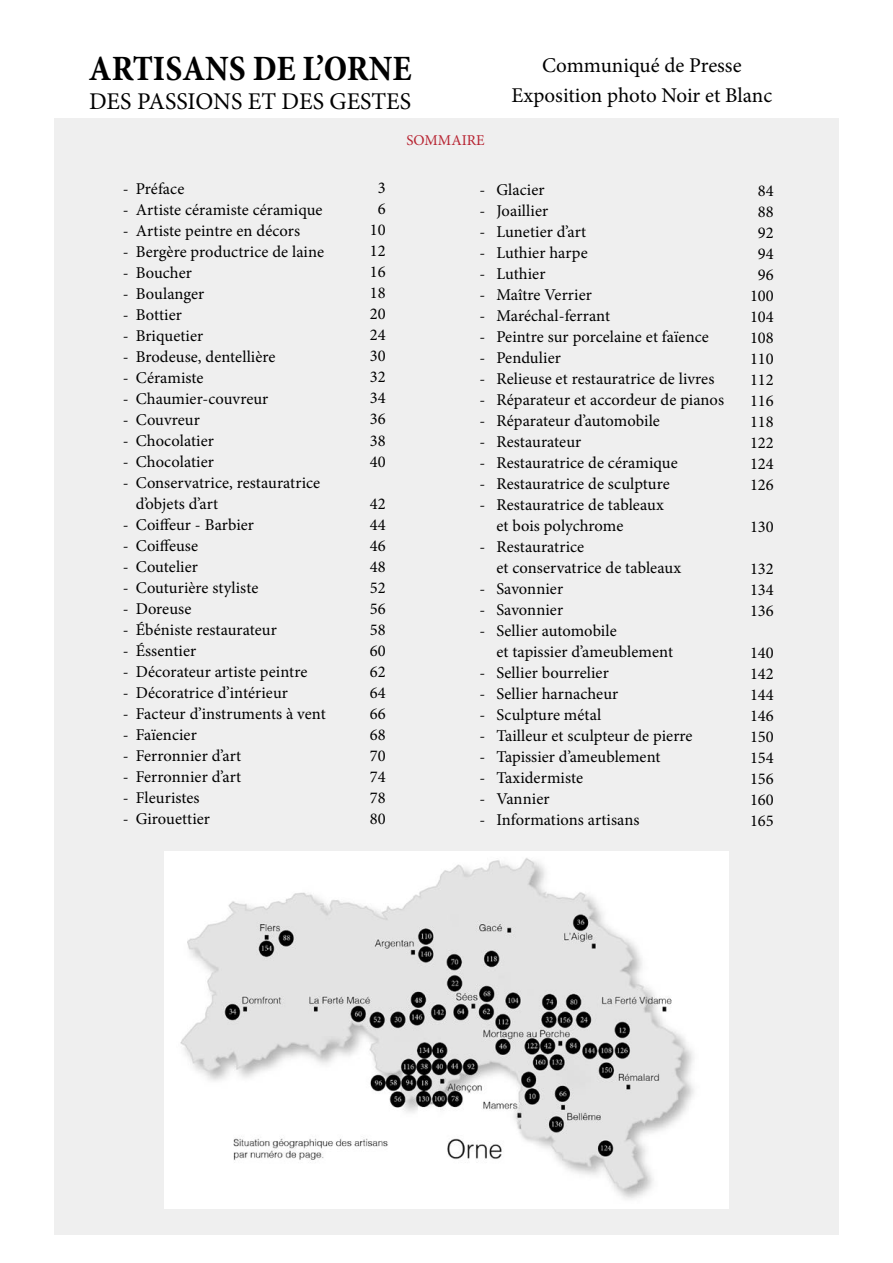
<style>
.page{position:relative;width:893px;height:1263px;background:#fff}
.page>*{position:absolute;margin:0;border:0;box-sizing:border-box;transform-origin:0 0}
.t1{font:700 condensed 36px "Minion Pro";color:#000}
.t2{font:24px "Minion Pro";letter-spacing:-.005em;color:#000}
.t3{font:21px/30px "Minion Pro";color:#000;text-align:center}
.t4{font:16.5px/21px "Minion Pro";letter-spacing:.005em;color:#000}
.t5{font:15px "Minion Pro";color:#b72331}
</style>
<div class="page">
<div style="left:54px;top:118px;width:785px;height:1116px;background:#efefef"></div>
<img style="left:165px;top:852px;width:563px;height:356px">
<h1 class="t1" style="left:89px;top:44px;width:324px">ARTISANS DE L’ORNE</h1>
<h2 class="t2" style="left:89px;top:85px;width:324px">DES PASSIONS ET DES GESTES</h2>
<p class="t5" style="left:406px;top:130px;width:80px">SOMMAIRE</p>
<p class="t4" style="left:123px;top:178px;width:63px">- Préface</p>
<p class="t4" style="left:123px;top:199px;width:201px">- Artiste céramiste céramique</p>
<p class="t4" style="left:123px;top:220px;width:179px">- Artiste peintre en décors</p>
<p class="t4" style="left:123px;top:241px;width:203px">- Bergère productrice de laine</p>
<p class="t4" style="left:123px;top:262px;width:71px">- Boucher</p>
<p class="t4" style="left:123px;top:283px;width:83px">- Boulanger</p>
<p class="t4" style="left:123px;top:304px;width:61px">- Bottier</p>
<p class="t4" style="left:123px;top:325px;width:82px">- Briquetier</p>
<p class="t4" style="left:123px;top:346px;width:154px">- Brodeuse, dentellière</p>
<p class="t4" style="left:123px;top:367px;width:82px">- Céramiste</p>
<p class="t4" style="left:123px;top:388px;width:147px">- Chaumier-couvreur</p>
<p class="t4" style="left:123px;top:409px;width:78px">- Couvreur</p>
<p class="t4" style="left:123px;top:430px;width:93px">- Chocolatier</p>
<p class="t4" style="left:123px;top:451px;width:93px">- Chocolatier</p>
<p class="t4" style="left:136px;top:472px;width:186px;text-indent:-13px">- Conservatrice, restauratrice d’objets d’art</p>
<p class="t4" style="left:123px;top:514px;width:133px">- Coiffeur - Barbier</p>
<p class="t4" style="left:123px;top:535px;width:77px">- Coiffeuse</p>
<p class="t4" style="left:123px;top:556px;width:77px">- Coutelier</p>
<p class="t4" style="left:123px;top:577px;width:137px">- Couturière styliste</p>
<p class="t4" style="left:123px;top:598px;width:70px">- Doreuse</p>
<p class="t4" style="left:123px;top:619px;width:155px">- Ébéniste restaurateur</p>
<p class="t4" style="left:123px;top:640px;width:75px">- Éssentier</p>
<p class="t4" style="left:123px;top:661px;width:186px">- Décorateur artiste peintre</p>
<p class="t4" style="left:123px;top:682px;width:167px">- Décoratrice d’intérieur</p>
<p class="t4" style="left:123px;top:703px;width:204px">- Facteur d’instruments à vent</p>
<p class="t4" style="left:123px;top:724px;width:75px">- Faïencier</p>
<p class="t4" style="left:123px;top:745px;width:120px">- Ferronnier d’art</p>
<p class="t4" style="left:123px;top:766px;width:120px">- Ferronnier d’art</p>
<p class="t4" style="left:123px;top:787px;width:78px">- Fleuristes</p>
<p class="t4" style="left:123px;top:808px;width:89px">- Girouettier</p>
<p class="t3" style="left:511px;top:51px;width:262px">Communiqué de Presse<br>Exposition photo Noir et Blanc</p>
<p class="t4" style="left:370px;top:178px;width:17px;text-align:center">3<br>6<br>10<br>12<br>16<br>18<br>20<br>24<br>30<br>32<br>34<br>36<br>38<br>40</p>
<p class="t4" style="left:370px;top:493px;width:17px;text-align:justify">42<br>44<br>46<br>48<br>52<br>56<br>58<br>60<br>62<br>64<br>66<br>68<br>70<br>74<br>78<br>80</p>
<p class="t4" style="left:479px;top:179px;width:67px">- Glacier</p>
<p class="t4" style="left:479px;top:200px;width:70px">- Joaillier</p>
<p class="t4" style="left:479px;top:221px;width:108px">- Lunetier d’art</p>
<p class="t4" style="left:479px;top:242px;width:110px">- Luthier harpe</p>
<p class="t4" style="left:479px;top:263px;width:68px">- Luthier</p>
<p class="t4" style="left:479px;top:284px;width:114px">- Maître Verrier</p>
<p class="t4" style="left:479px;top:305px;width:132px">- Maréchal-ferrant</p>
<p class="t4" style="left:479px;top:326px;width:231px">- Peintre sur porcelaine et faïence</p>
<p class="t4" style="left:479px;top:347px;width:83px">- Pendulier</p>
<p class="t4" style="left:479px;top:368px;width:236px">- Relieuse et restauratrice de livres</p>
<p class="t4" style="left:479px;top:389px;width:246px">- Réparateur et accordeur de pianos</p>
<p class="t4" style="left:479px;top:410px;width:182px">- Réparateur d’automobile</p>
<p class="t4" style="left:479px;top:431px;width:103px">- Restaurateur</p>
<p class="t4" style="left:479px;top:452px;width:200px">- Restauratrice de céramique</p>
<p class="t4" style="left:479px;top:473px;width:192px">- Restauratrice de sculpture</p>
<p class="t4" style="left:496px;top:494px;width:169px;text-indent:-17px">- Restauratrice de tableaux et bois polychrome</p>
<p class="t4" style="left:496px;top:536px;width:186px;text-indent:-17px">- Restauratrice<br>et conservatrice de tableaux</p>
<p class="t4" style="left:479px;top:579px;width:85px">- Savonnier</p>
<p class="t4" style="left:479px;top:600px;width:85px">- Savonnier</p>
<p class="t4" style="left:496px;top:621px;width:178px;text-indent:-17px">- Sellier automobile<br>et tapissier d’ameublement</p>
<p class="t4" style="left:479px;top:663px;width:131px">- Sellier bourrelier</p>
<p class="t4" style="left:479px;top:684px;width:140px">- Sellier harnacheur</p>
<p class="t4" style="left:479px;top:705px;width:123px">- Sculpture métal</p>
<p class="t4" style="left:479px;top:726px;width:215px">- Tailleur et sculpteur de pierre</p>
<p class="t4" style="left:479px;top:747px;width:183px">- Tapissier d’ameublement</p>
<p class="t4" style="left:479px;top:768px;width:105px">- Taxidermiste</p>
<p class="t4" style="left:479px;top:789px;width:72px">- Vannier</p>
<p class="t4" style="left:479px;top:810px;width:162px">- Informations artisans</p>
<p class="t4" style="left:750px;top:180px;width:25px;text-align:center">84<br>88<br>92<br>94<br>96<br>100<br>104<br>108<br>110<br>112<br>116<br>118<br>122<br>124<br>126</p>
<p class="t4" style="left:750px;top:516px;width:25px">130</p>
<p class="t4" style="left:750px;top:558px;width:25px;text-align:justify">132<br>134<br>136</p>
<p class="t4" style="left:750px;top:642px;width:25px;text-align:justify">140<br>142<br>144<br>146<br>150<br>154<br>156<br>160<br>165</p>
</div>
